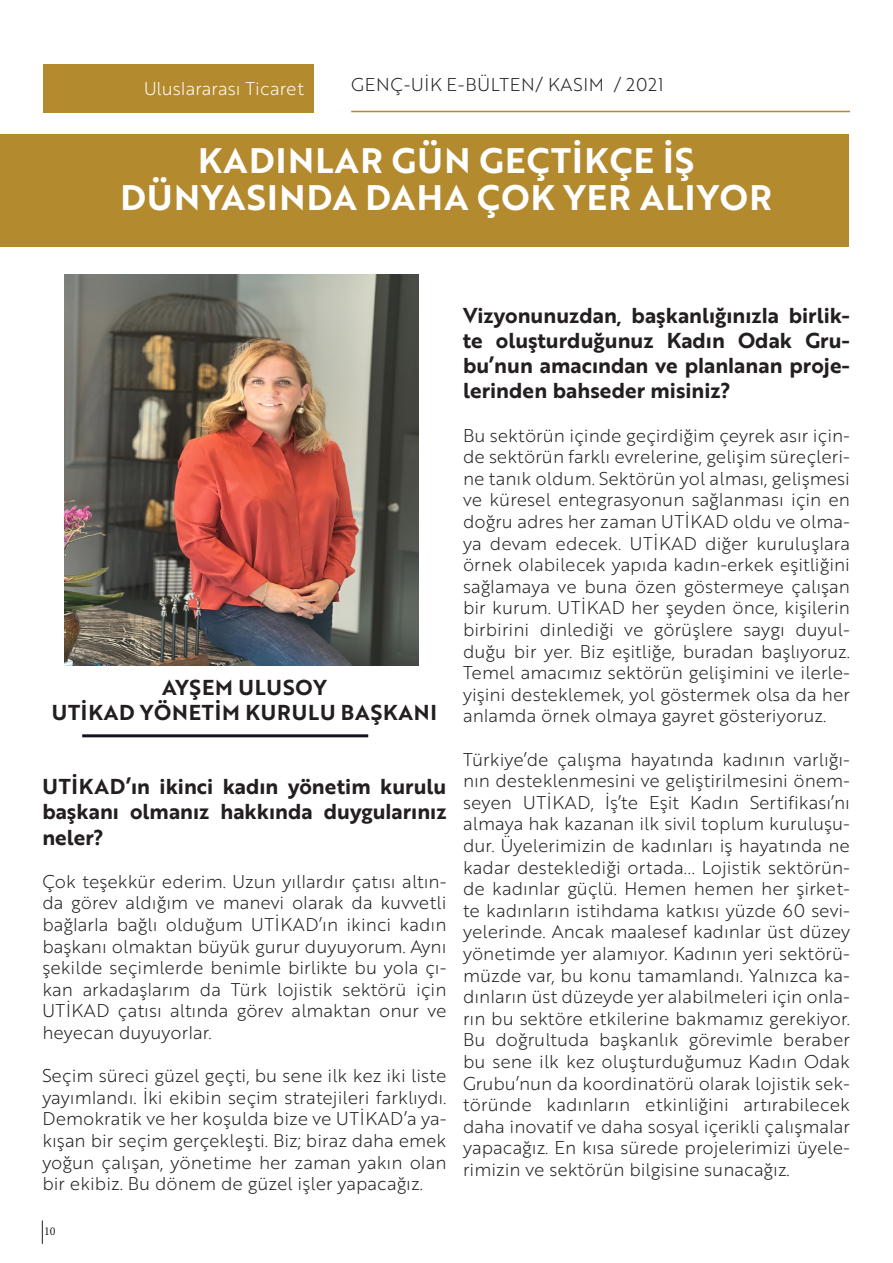
<style>
.page{position:relative;width:893px;height:1263px;background:#fff}
.page>*{position:absolute;margin:0;border:0;box-sizing:border-box;transform-origin:0 0}
.t1{font:700 34.5px "Brother 1816";letter-spacing:.04em;color:#fff}
.t2{font:700 21px/25.2px "Brother 1816";color:#231f20;text-align:justify}
.t3{font:700 21px "Brother 1816";letter-spacing:.04em;color:#231f20}
.t4{font:300 18px/21.6px "Brother 1816";color:#231f20;text-align:justify}
.t5{font:300 18px "Brother 1816";letter-spacing:.04em;color:#231f20}
.t6{font:300 18px "Brother 1816";color:#fff}
.t7{font:12px "Minion Pro";color:#231f20}
</style>
<div class="page">
<svg style="left:42px;top:1220px;width:1px;height:24px"></svg>
<div style="left:43px;top:64px;width:270px;height:48px;background:#b38a2e"></div>
<hr style="left:351px;top:111px;width:499px;height:1px;background:#b38a2e">
<hr style="left:82px;top:734px;width:286px;height:3px;background:#101123">
<div style="left:0;top:134px;width:848px;height:113px;background:#b38a2e"></div>
<img style="left:65px;top:274px;width:354px;height:391px">
<p class="t6" style="left:144px;top:75px;width:161px">Uluslararası Ticaret</p>
<p class="t5" style="left:351px;top:72px;width:314px">GENÇ-UİK E-BÜLTEN/ KASIM / 2021</p>
<p class="t1" style="left:198px;top:134px;width:497px">KADINLAR GÜN GEÇTİKÇE İŞ</p>
<p class="t1" style="left:120px;top:172px;width:653px">DÜNYASINDA DAHA ÇOK YER ALIYOR</p>
<p class="t3" style="left:162px;top:671px;width:166px">AYŞEM ULUSOY</p>
<p class="t3" style="left:52px;top:696px;width:387px">UTİKAD YÖNETİM KURULU BAŞKANI</p>
<p class="t2" style="left:42px;top:773px;width:406px">UTİKAD’ın ikinci kadın yönetim kurulu başkanı olmanız hakkında duygularınız neler?</p>
<p class="t4" style="left:42px;top:870px;width:406px">Çok teşekkür ederim. Uzun yıllardır çatısı altın&shy;da görev aldığım ve manevi olarak da kuvvetli bağlarla bağlı olduğum UTİKAD’ın ikinci kadın başkanı olmaktan büyük gurur duyuyorum. Aynı şekilde seçimlerde benimle birlikte bu yola çı&shy;kan arkadaşlarım da Türk lojistik sektörü için UTİKAD çatısı altında görev almaktan onur ve heyecan duyuyorlar.</p>
<p class="t4" style="left:42px;top:1064px;width:406px">Seçim süreci güzel geçti, bu sene ilk kez iki liste yayımlandı. İki ekibin seçim stratejileri farklıydı.<br>Demokratik ve her koşulda bize ve UTİKAD’a ya&shy;kışan bir seçim gerçekleşti. Biz; biraz daha emek yoğun çalışan, yönetime her zaman yakın olan bir ekibiz. Bu dönem de güzel işler yapacağız.</p>
<p class="t7" style="left:44px;top:1223px;width:13px">10</p>
<p class="t2" style="left:463px;top:302px;width:388px">Vizyonunuzdan, başkanlığınızla birlik&shy;te oluşturduğunuz Kadın Odak Gru&shy;bu’nun amacından ve planlanan proje&shy;lerinden bahseder misiniz?</p>
<p class="t4" style="left:463px;top:424px;width:388px">Bu sektörün içinde geçirdiğim çeyrek asır için&shy;de sektörün farklı evrelerine, gelişim süreçleri&shy;ne tanık oldum. Sektörün yol alması, gelişmesi ve küresel entegrasyonun sağlanması için en doğru adres her zaman UTİKAD oldu ve olma&shy;ya devam edecek. UTİKAD diğer kuruluşlara örnek olabilecek yapıda kadın-erkek eşitliğini sağlamaya ve buna özen göstermeye çalışan bir kurum. UTİKAD her şeyden önce, kişilerin birbirini dinlediği ve görüşlere saygı duyul&shy;duğu bir yer. Biz eşitliğe, buradan başlıyoruz.<br>Temel amacımız sektörün gelişimini ve ilerle&shy;yişini desteklemek, yol göstermek olsa da her anlamda örnek olmaya gayret gösteriyoruz.</p>
<p class="t4" style="left:463px;top:748px;width:388px">Türkiye’de çalışma hayatında kadının varlığı&shy;nın desteklenmesini ve geliştirilmesini önem&shy;seyen UTİKAD, İş’te Eşit Kadın Sertifikası’nı almaya hak kazanan ilk sivil toplum kuruluşu&shy;dur. Üyelerimizin de kadınları iş hayatında ne kadar desteklediği ortada... Lojistik sektörün&shy;de kadınlar güçlü. Hemen hemen her şirket&shy;te kadınların istihdama katkısı yüzde 60 sevi&shy;yelerinde. Ancak maalesef kadınlar üst düzey yönetimde yer alamıyor. Kadının yeri sektörü&shy;müzde var, bu konu tamamlandı. Yalnızca ka&shy;dınların üst düzeyde yer alabilmeleri için onla&shy;rın bu sektöre etkilerine bakmamız gerekiyor.<br>Bu doğrultuda başkanlık görevimle beraber bu sene ilk kez oluşturduğumuz Kadın Odak Grubu’nun da koordinatörü olarak lojistik sek&shy;töründe kadınların etkinliğini artırabilecek daha inovatif ve daha sosyal içerikli çalışmalar yapacağız. En kısa sürede projelerimizi üyele&shy;rimizin ve sektörün bilgisine sunacağız.</p>
</div>
